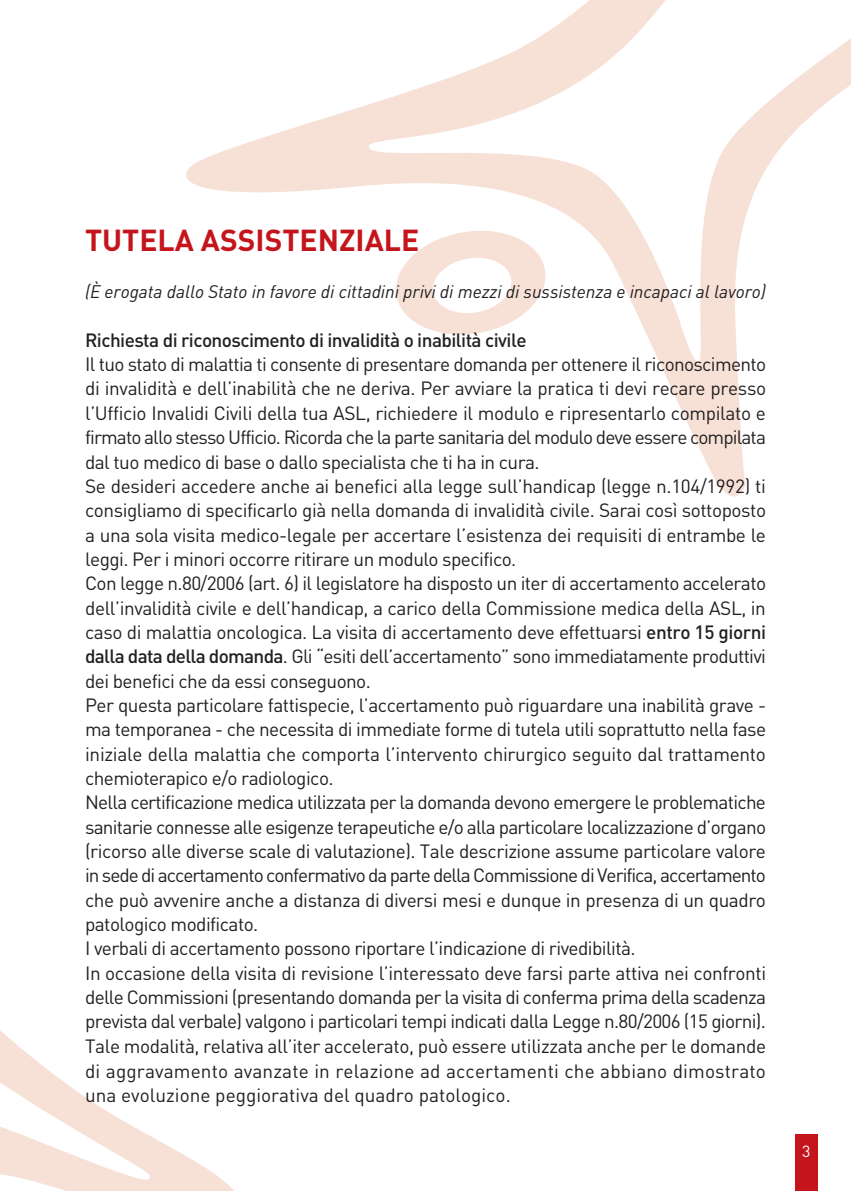
<style>
.page{position:relative;width:851px;height:1191px;background:#fff}
.page>*{position:absolute;margin:0;border:0;box-sizing:border-box;transform-origin:0 0}
.t1{font:700 30px "DIN";color:#c4151c}
.t2{font:19px/24.4px "DIN";letter-spacing:-.025em;color:#231f20}
.t3{font:500 19px "DIN";letter-spacing:-.03em;color:#231f20}
.t4{font:italic 18px "DIN";letter-spacing:-.005em;color:#231f20}
.t5{font:16px "DIN";color:#fff}
.s1{font-weight:500}
</style>
<div class="page">
<svg style="left:186px;top:0;width:664px;height:497px"></svg>
<svg style="left:0;top:1030px;width:234px;height:161px"></svg>
<div style="left:794px;top:1134px;width:23px;height:57px;background:#c4151c"></div>
<h1 class="t1" style="left:85px;top:229px;width:336px">TUTELA ASSISTENZIALE</h1>
<p class="t4" style="left:85px;top:285px;width:682px">(È erogata dallo Stato in favore di cittadini privi di mezzi di sussistenza e incapaci al lavoro)</p>
<p class="t3" style="left:85px;top:333px;width:443px">Richiesta di riconoscimento di invalidità o inabilità civile</p>
<p class="t2" style="left:85px;top:354px;width:682px">Il tuo stato di malattia ti consente di presentare domanda per ottenere il riconoscimento di invalidità e dell’inabilità che ne deriva. Per avviare la pratica ti devi recare presso l’Ufficio Invalidi Civili della tua ASL, richiedere il modulo e ripresentarlo compilato e firmato allo stesso Ufficio. Ricorda che la parte sanitaria del modulo deve essere compilata dal tuo medico di base o dallo specialista che ti ha in cura.<br>Se desideri accedere anche ai benefici alla legge sull’handicap (legge n.104/1992) ti consigliamo di specificarlo già nella domanda di invalidità civile. Sarai così sottoposto a una sola visita medico-legale per accertare l’esistenza dei requisiti di entrambe le leggi. Per i minori occorre ritirare un modulo specifico.<br>Con legge n.80/2006 (art. 6) il legislatore ha disposto un iter di accertamento accelerato dell’invalidità civile e dell’handicap, a carico della Commissione medica della ASL, in caso di malattia oncologica. La visita di accertamento deve effettuarsi <span class="s1">entro 15 giorni dalla data della domanda</span>. Gli “esiti dell’accertamento” sono immediatamente produttivi dei benefici che da essi conseguono.<br>Per questa particolare fattispecie, l’accertamento può riguardare una inabilità grave - ma temporanea - che necessita di immediate forme di tutela utili soprattutto nella fase iniziale della malattia che comporta l’intervento chirurgico seguito dal trattamento chemioterapico e/o radiologico.<br>Nella certificazione medica utilizzata per la domanda devono emergere le problematiche sanitarie connesse alle esigenze terapeutiche e/o alla particolare localizzazione d’organo (ricorso alle diverse scale di valutazione). Tale descrizione assume particolare valore in sede di accertamento confermativo da parte della Commissione di Verifica, accertamento che può avvenire anche a distanza di diversi mesi e dunque in presenza di un quadro patologico modificato.<br>I verbali di accertamento possono riportare l’indicazione di rivedibilità.<br>In occasione della visita di revisione l’interessato deve farsi parte attiva nei confronti delle Commissioni (presentando domanda per la visita di conferma prima della scadenza prevista dal verbale) valgono i particolari tempi indicati dalla Legge n.80/2006 (15 giorni).<br>Tale modalità, relativa all’iter accelerato, può essere utilizzata anche per le domande di aggravamento avanzate in relazione ad accertamenti che abbiano dimostrato una evoluzione peggiorativa del quadro patologico.</p>
<p class="t5" style="left:802px;top:1146px;width:10px">3</p>
</div>
